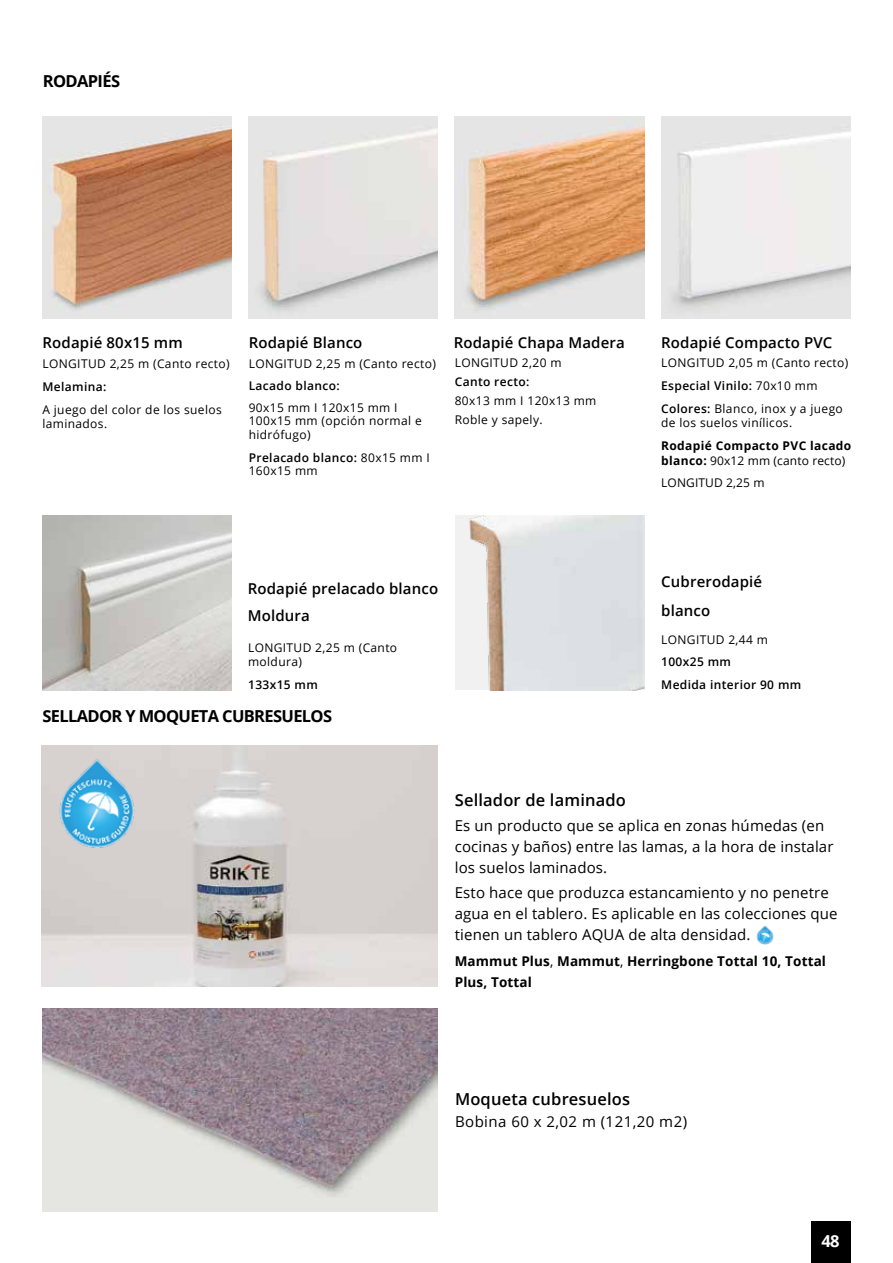
<style>
.page{position:relative;width:893px;height:1263px;background:#fff}
.page>*{position:absolute;margin:0;border:0;box-sizing:border-box;transform-origin:0 0}
.t1{font:600 16.5px "Open Sans";letter-spacing:.01em;color:#000}
.t2{font:700 16.5px "Open Sans";letter-spacing:-.04em;color:#000}
.t3{font:700 16.5px "Open Sans";color:#fff}
.t4{font:15px/21px "Open Sans";letter-spacing:.01em;color:#000}
.t5{font:600 15px/27px "Open Sans";letter-spacing:.01em;color:#000}
.t6{font:15px "Open Sans";letter-spacing:.03em;color:#000}
.t7{font:700 13.5px/21px "Open Sans";letter-spacing:.01em;color:#000}
.t8{font:12px/14.4px "Open Sans";letter-spacing:.03em;color:#000}
.t9{font:600 12px/13.5px "Open Sans";letter-spacing:.03em;color:#000}
.t10{font:700 12px/14.4px "Open Sans";letter-spacing:.03em;color:#000}
.t11{font:12px "Open Sans";letter-spacing:.01em;color:#000}
.s1{font-weight:400}
.s2{font-weight:600}
</style>
<div class="page">
<div style="left:811px;top:1221px;width:39px;height:42px;background:#000"></div>
<img style="left:42px;top:117px;width:190px;height:201px">
<img style="left:455px;top:117px;width:189px;height:201px">
<img style="left:661px;top:117px;width:189px;height:201px">
<img style="left:248px;top:117px;width:190px;height:201px">
<img style="left:41px;top:745px;width:397px;height:241px">
<img style="left:42px;top:1008px;width:396px;height:203px">
<img style="left:52px;top:753px;width:90px;height:101px">
<img style="left:756px;top:925px;width:18px;height:20px">
<img style="left:43px;top:516px;width:189px;height:174px">
<img style="left:455px;top:516px;width:189px;height:174px">
<h1 class="t2" style="left:43px;top:69px;width:79px">RODAPIÉS</h1>
<p class="t5" style="left:42px;top:328px;width:142px">Rodapié 80x15 mm</p>
<p class="t8" style="left:42px;top:356px;width:189px">LONGITUD 2,25 m (Canto recto)</p>
<p class="t9" style="left:42px;top:379px;width:65px">Melamina:</p>
<p class="t8" style="left:42px;top:402px;width:181px">A juego del color de los suelos laminados.</p>
<p class="t5" style="left:249px;top:328px;width:115px">Rodapié Blanco</p>
<p class="t8" style="left:249px;top:356px;width:189px">LONGITUD 2,25 m (Canto recto)</p>
<p class="t9" style="left:249px;top:379px;width:92px">Lacado blanco:</p>
<p class="t8" style="left:249px;top:401px;width:175px;line-height:13.5px">90x15 mm I 120x15 mm I<br>100x15 mm (opción normal e hidrófugo)</p>
<p class="t9" style="left:249px;top:450px;width:183px">Prelacado blanco: <span class="s1">80x15 mm I<br>160x15 mm</span></p>
<p class="t5" style="left:454px;top:328px;width:173px">Rodapié Chapa Madera</p>
<p class="t8" style="left:455px;top:355px;width:108px">LONGITUD 2,20 m</p>
<p class="t9" style="left:455px;top:375px;width:76px">Canto recto:</p>
<p class="t8" style="left:455px;top:391px;width:143px;line-height:19px">80x13 mm I 120x13 mm<br>Roble y sapely.</p>
<p class="t5" style="left:661px;top:328px;width:173px">Rodapié Compacto PVC</p>
<p class="t8" style="left:661px;top:351px;width:189px;line-height:23px">LONGITUD 2,05 m (Canto recto)<br><span class="s2">Especial Vinilo:</span> 70x10 mm<br><span class="s2">Colores:</span> Blanco, inox y a juego</p>
<p class="t8" style="left:661px;top:415px;width:132px">de los suelos vinílicos.</p>
<p class="t10" style="left:661px;top:438px;width:192px">Rodapié Compacto PVC lacado blanco: <span class="s1">90x12 mm (canto recto)</span></p>
<p class="t11" style="left:661px;top:475px;width:105px">LONGITUD 2,25 m</p>
<p class="t5" style="left:248px;top:574px;width:192px">Rodapié prelacado blanco<br>Moldura</p>
<p class="t8" style="left:248px;top:640px;width:151px">LONGITUD 2,25 m (Canto moldura)</p>
<p class="t9" style="left:248px;top:678px;width:71px">133x15 mm</p>
<h1 class="t2" style="left:42px;top:704px;width:291px">SELLADOR Y MOQUETA CUBRESUELOS</h1>
<p class="t5" style="left:661px;top:567px;width:102px;line-height:28.5px">Cubrerodapié blanco</p>
<p class="t8" style="left:661px;top:632px;width:108px">LONGITUD 2,44 m</p>
<p class="t9" style="left:661px;top:650px;width:142px;line-height:23px">100x25 mm<br>Medida interior 90 mm</p>
<h1 class="t1" style="left:455px;top:788px;width:173px">Sellador de laminado</h1>
<p class="t4" style="left:455px;top:815px;width:380px">Es un producto que se aplica en zonas húmedas (en cocinas y baños) entre las lamas, a la hora de instalar los suelos laminados.</p>
<p class="t4" style="left:455px;top:882px;width:384px">Esto hace que produzca estancamiento y no penetre agua en el tablero. Es aplicable en las colecciones que tienen un tablero AQUA de alta densidad.</p>
<p class="t7" style="left:455px;top:950px;width:373px">Mammut Plus<span class="s1">,</span> Mammut<span class="s1">,</span> Herringbone Tottal 10, Tottal<br>Plus, Tottal</p>
<h1 class="t1" style="left:455px;top:1088px;width:177px">Moqueta cubresuelos</h1>
<p class="t6" style="left:455px;top:1112px;width:234px">Bobina 60 x 2,02 m (121,20 m2)</p>
<h1 class="t3" style="left:821px;top:1230px;width:20px">48</h1>
</div>
